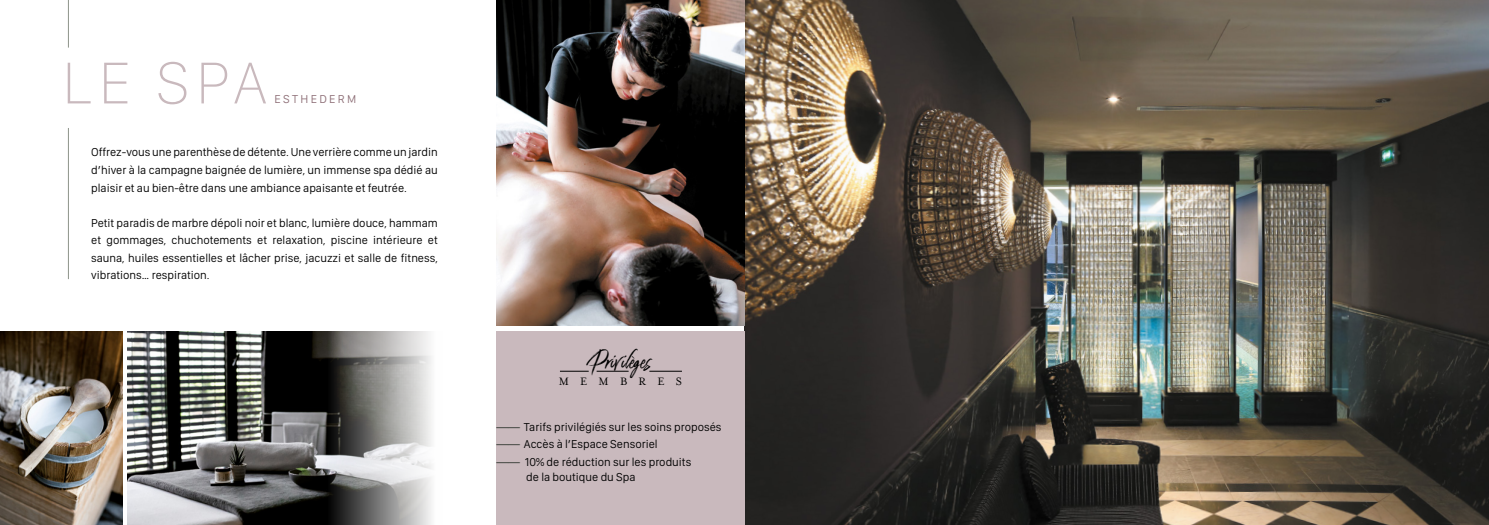
<style>
.page{position:relative;width:1489px;height:525px;background:#fff}
.page>*{position:absolute;margin:0;border:0;box-sizing:border-box;transform-origin:0 0}
.t1{font:100 61.25px "San Francisco Display";color:#c9b9bd}
.t2{font:35.38px "Connoisseurs";color:#000}
.t3{font:12.38px "Mrs Eaves Roman";letter-spacing:.905em;color:#000}
.t4{font:11.88px/17.5px "San Francisco Display";color:#000;text-align:justify}
.t5{font:11.88px "San Francisco Display";letter-spacing:.2em;color:#8e6f77}
.s1{color:#212b23}
</style>
<div class="page">
<img style="left:744px;top:0;width:744px;height:524px">
<hr style="left:68px;top:0;width:1px;height:48px;background:#8d938a">
<hr style="left:68px;top:128px;width:1px;height:151px;background:#8d938a">
<div style="left:496px;top:331px;width:248px;height:193px;background:#c9b9bd"></div>
<img style="left:496px;top:0;width:248px;height:325px">
<img style="left:127px;top:331px;width:305px;height:193px">
<img style="left:0;top:331px;width:123px;height:193px">
<svg style="left:560px;top:371px;width:28px;height:1px"></svg>
<hr style="left:649px;top:371px;width:33px;height:1px;background:#000">
<hr style="left:596px;top:371px;width:32px;height:1px;background:#000">
<h1 class="t1" style="left:62px;top:44px;width:207px">LE SPA</h1>
<p class="t5" style="left:274px;top:92px;width:84px">ESTHEDERM</p>
<p class="t4" style="left:91px;top:143px;width:348px">Offrez-vous une parenthèse de détente. Une verrière comme un jardin d’hiver à la campagne baignée de lumière, un immense spa dédié au plaisir et au bien-être dans une ambiance apaisante et feutrée.</p>
<p class="t4" style="left:91px;top:213px;width:348px">Petit paradis de marbre dépoli noir et blanc, lumière douce, hammam et gommages, chuchotements et relaxation, piscine intérieure et sauna, huiles essentielles et lâcher prise, jacuzzi et salle de fitness, vibrations… respiration.</p>
<h2 class="t2" style="left:586px;top:333px;width:67px">Privilèges</h2>
<p class="t3" style="left:559px;top:374px;width:125px">MEMBRES</p>
<p class="t4" style="left:496px;top:417px;width:227px;text-align:left"><span class="s1">——</span> Tarifs privilégiés sur les soins proposés <span class="s1">——</span> Accès à l’Espace Sensoriel<br><span class="s1">——</span> 10% de réduction sur les produits</p>
<p class="t4" style="left:526px;top:467px;width:111px">de la boutique du Spa</p>
</div>
